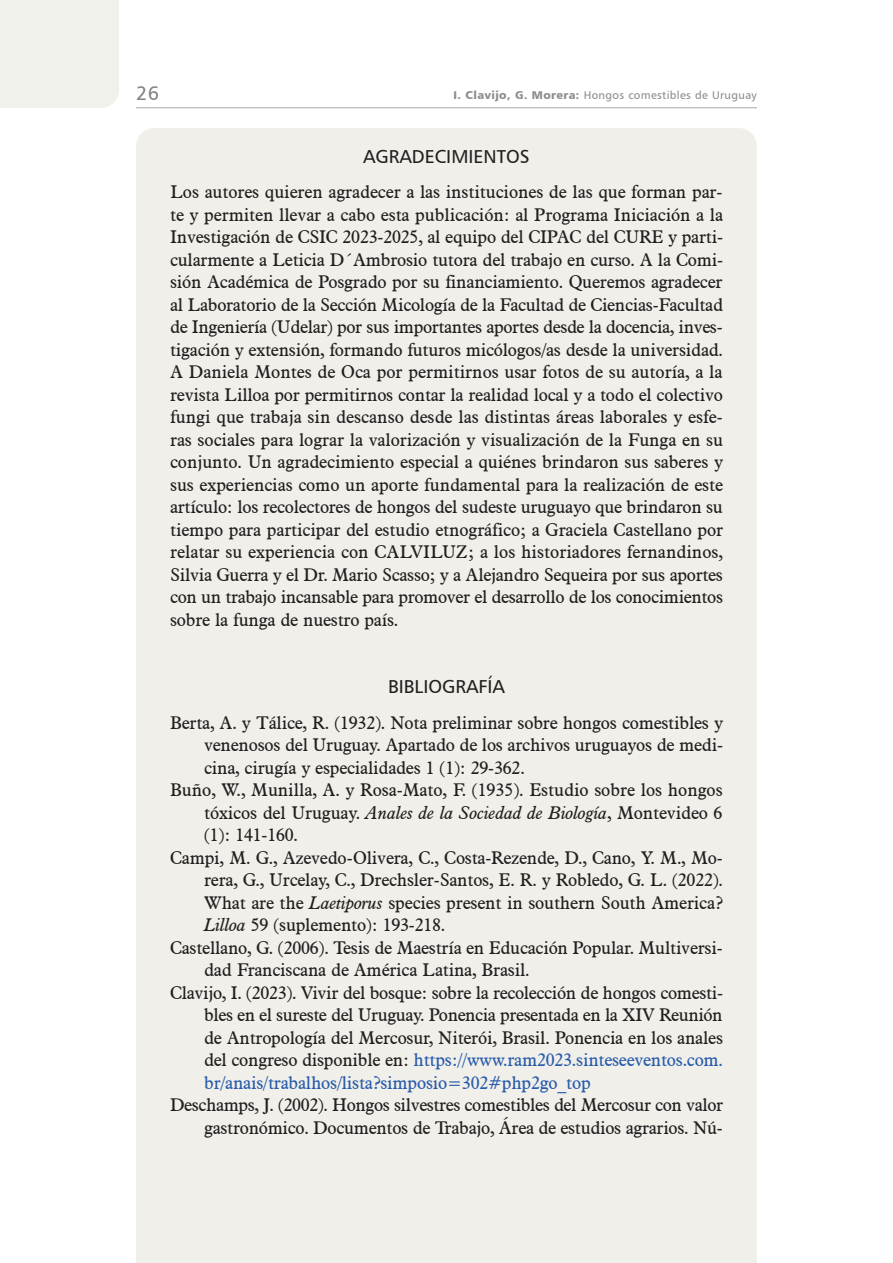
<style>
.page{position:relative;width:893px;height:1263px;background:#fff}
.page>*{position:absolute;margin:0;border:0;box-sizing:border-box;transform-origin:0 0}
.t1{font:19.5px "Humanist 777 BT Roman B";color:#808285}
.t2{font:18.75px "Humanist 777 BT Roman B";color:#231f20}
.t3{font:18px/22.5px "Aldine 721 BT";letter-spacing:-.015em;color:#231f20;text-align:justify}
.t4{font:18px "Aldine 721 BT";letter-spacing:-.015em;color:#285caa}
.t5{font:11.25px "Humanist 777 BT Roman B";letter-spacing:.03em;color:#8a8c8f}
.s1{font-family:"Humanist 777 BT Black B"}
.s2{font-style:italic}
.s3{color:#231f20}
</style>
<div class="page">
<hr style="left:136px;top:107px;width:621px;height:1px;background:#a8a9ad">
<div style="left:0;top:0;width:119px;height:108px;background:#f1f1eb"></div>
<div style="left:136px;top:128px;width:621px;height:1135px;background:#f1efea"></div>
<p class="t1" style="left:136px;top:81px;width:24px">26</p>
<p class="t5" style="left:454px;top:88px;width:305px"><span class="s1">I. Clavijo, G. Morera:</span> Hongos comestibles de Uruguay</p>
<p class="t2" style="left:363px;top:145px;width:168px">AGRADECIMIENTOS</p>
<p class="t3" style="left:170px;top:181px;width:555px">Los autores quieren agradecer a las instituciones de las que forman par&shy;te y permiten llevar a cabo esta publicación: al Programa Iniciación a la Investigación de CSIC 2023-2025, al equipo del CIPAC del CURE y parti&shy;cularmente a Leticia D´Ambrosio tutora del trabajo en curso. A la Comi&shy;sión Académica de Posgrado por su financiamiento. Queremos agradecer al Laboratorio de la Sección Micología de la Facultad de Ciencias-Facultad de Ingeniería (Udelar) por sus importantes aportes desde la docencia, inves&shy;tigación y extensión, formando futuros micólogos/as desde la universidad.<br>A Daniela Montes de Oca por permitirnos usar fotos de su autoría, a la revista Lilloa por permitirnos contar la realidad local y a todo el colectivo fungi que trabaja sin descanso desde las distintas áreas laborales y esfe&shy;ras sociales para lograr la valorización y visualización de la Funga en su conjunto. Un agradecimiento especial a quiénes brindaron sus saberes y sus experiencias como un aporte fundamental para la realización de este artículo: los recolectores de hongos del sudeste uruguayo que brindaron su tiempo para participar del estudio etnográfico; a Graciela Castellano por relatar su experiencia con CALVILUZ; a los historiadores fernandinos, Silvia Guerra y el Dr. Mario Scasso; y a Alejandro Sequeira por sus aportes con un trabajo incansable para promover el desarrollo de los conocimientos sobre la funga de nuestro país.</p>
<p class="t2" style="left:388px;top:675px;width:118px">BIBLIOGRAFÍA</p>
<p class="t3" style="left:170px;top:711px;width:554px">Berta, A. y Tálice, R. (1932). Nota preliminar sobre hongos comestibles y</p>
<p class="t3" style="left:204px;top:733px;width:520px">venenosos del Uruguay. Apartado de los archivos uruguayos de medi-</p>
<p class="t3" style="left:204px;top:756px;width:322px">cina, cirugía y especialidades 1 (1): 29-362.</p>
<p class="t3" style="left:170px;top:778px;width:554px">Buño, W., Munilla, A. y Rosa-Mato, F. (1935). Estudio sobre los hongos</p>
<p class="t3" style="left:204px;top:801px;width:520px">tóxicos del Uruguay. <span class="s2">Anales de la Sociedad de Biología</span>, Montevideo 6</p>
<p class="t3" style="left:204px;top:823px;width:96px">(1): 141-160.</p>
<p class="t3" style="left:170px;top:846px;width:554px">Campi, M. G., Azevedo-Olivera, C., Costa-Rezende, D., Cano, Y. M., Mo-</p>
<p class="t3" style="left:204px;top:868px;width:520px">rera, G., Urcelay, C., Drechsler-Santos, E. R. y Robledo, G. L. (2022).</p>
<p class="t3" style="left:204px;top:891px;width:520px">What are the <span class="s2">Laetiporus</span> species present in southern South America?</p>
<p class="t3" style="left:204px;top:913px;width:243px"><span class="s2">Lilloa</span> 59 (suplemento): 193-218.</p>
<p class="t3" style="left:170px;top:936px;width:554px">Castellano, G. (2006). Tesis de Maestría en Educación Popular. Multiversi-</p>
<p class="t3" style="left:204px;top:958px;width:327px">dad Franciscana de América Latina, Brasil.</p>
<p class="t3" style="left:170px;top:981px;width:554px">Clavijo, I. (2023). Vivir del bosque: sobre la recolección de hongos comesti-</p>
<p class="t3" style="left:204px;top:1003px;width:520px">bles en el sureste del Uruguay. Ponencia presentada en la XIV Reunión</p>
<p class="t3" style="left:204px;top:1026px;width:520px">de Antropología del Mercosur, Niterói, Brasil. Ponencia en los anales</p>
<p class="t4" style="left:204px;top:1049px;width:520px"><span class="s3">del congreso disponible en:</span> https://www.ram2023.sinteseeventos.com.</p>
<p class="t4" style="left:204px;top:1071px;width:388px">br/anais/trabalhos/lista?simposio=302#php2go_top</p>
<p class="t3" style="left:170px;top:1093px;width:555px;text-align:right">Deschamps, J. (2002). Hongos silvestres comestibles del Mercosur con valor gastronómico. Documentos de Trabajo, Área de estudios agrarios. Nú-</p>
</div>
